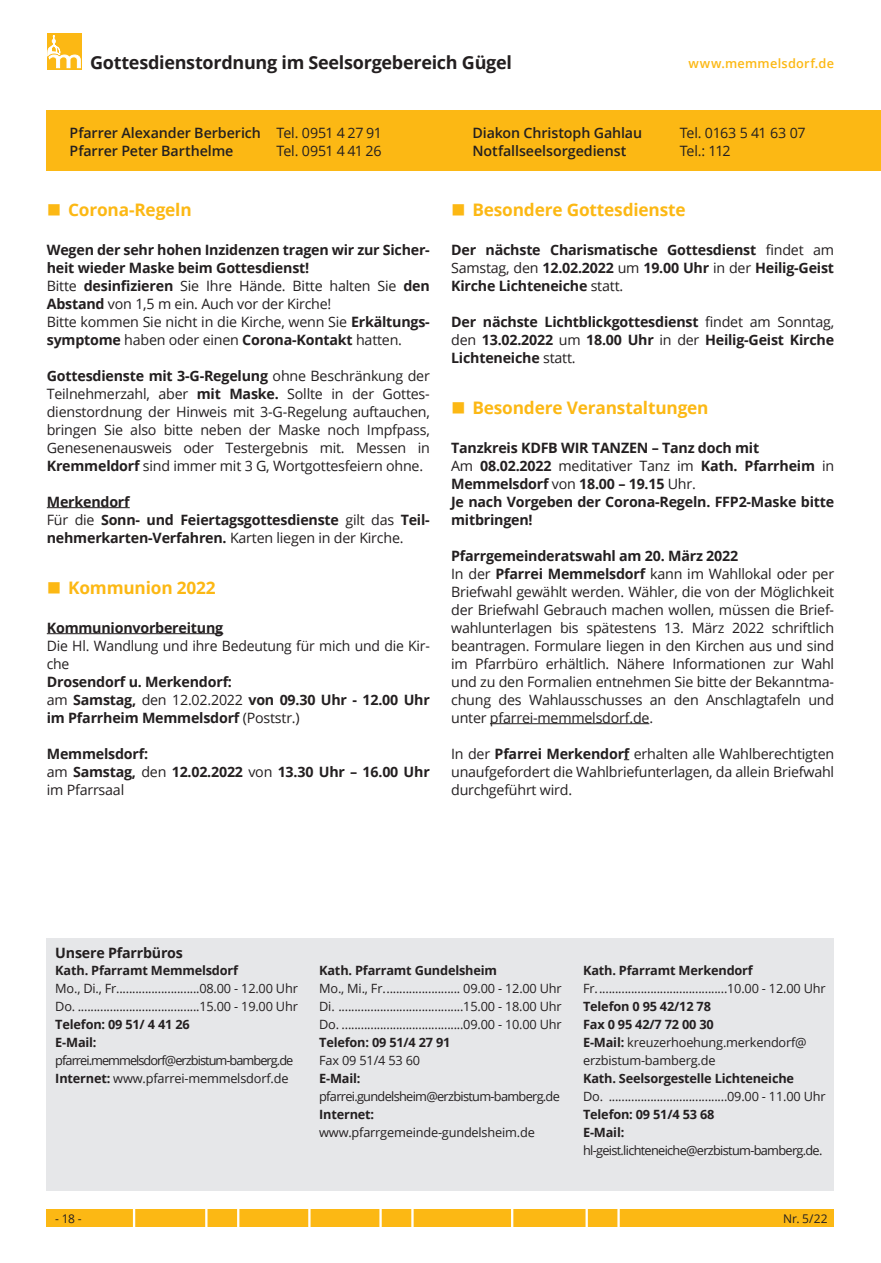
<style>
.page{position:relative;width:881px;height:1263px;background:#fff}
.page>*{position:absolute;margin:0;border:0;box-sizing:border-box;transform-origin:0 0}
.t1{font:700 18px "Open Sans";letter-spacing:-.015em;color:#231f20}
.t2{font:700 17.25px "Open Sans";letter-spacing:-.01em;color:#fcb814}
.t3{font:700 14.25px/18px "Open Sans";letter-spacing:-.015em;color:#231f20}
.t4{font:14.25px/18px "Open Sans";letter-spacing:-.015em;color:#231f20}
.t5{font:600 14.25px/18px "Open Sans";letter-spacing:-.005em;color:#231f20}
.t6{font:12.75px/18px "Open Sans";letter-spacing:-.015em;color:#231f20}
.t7{font:700 12.75px/18px "Open Sans";letter-spacing:-.015em;color:#231f20}
.t8{font:12.75px "Open Sans";letter-spacing:-.055em;color:#231f20}
.t9{font:12.75px/18px "Open Sans";letter-spacing:-.075em;color:#231f20}
.t10{font:600 12.75px "Open Sans";letter-spacing:.02em;color:#fcb814}
.t11{font:12px "Open Sans";color:#231f20}
.s1{font-weight:400}
.s2{font-weight:700}
</style>
<div class="page">
<svg style="left:47px;top:34px;width:34px;height:36px"></svg>
<svg style="left:47px;top:35px;width:33px;height:33px"></svg>
<div style="left:47px;top:1210px;width:786px;height:17px;background:#fcb814"></div>
<svg style="left:133px;top:1210px;width:2px;height:17px"></svg>
<svg style="left:205px;top:1210px;width:2px;height:17px"></svg>
<svg style="left:237px;top:1210px;width:2px;height:17px"></svg>
<svg style="left:308px;top:1210px;width:2px;height:17px"></svg>
<svg style="left:379px;top:1210px;width:2px;height:17px"></svg>
<svg style="left:411px;top:1210px;width:2px;height:17px"></svg>
<svg style="left:511px;top:1210px;width:2px;height:17px"></svg>
<svg style="left:585px;top:1210px;width:2px;height:17px"></svg>
<svg style="left:617px;top:1210px;width:2px;height:17px"></svg>
<hr style="left:489px;top:723px;width:160px;height:1px;background:#231f20">
<div style="left:47px;top:110px;width:833px;height:61px;background:#fcb814"></div>
<hr style="left:47px;top:507px;width:83px;height:1px;background:#231f20">
<hr style="left:47px;top:633px;width:176px;height:1px;background:#231f20">
<div style="left:47px;top:939px;width:786px;height:252px;background:#e6e7e9"></div>
<p class="t1" style="left:90px;top:50px;width:423px">Gottesdienstordnung im Seelsorgebereich Gügel</p>
<p class="t10" style="left:688px;top:55px;width:147px">www.memmelsdorf.de</p>
<p class="t5" style="left:69px;top:124px;width:314px">Pfarrer Alexander Berberich <span class="s1">Tel. 0951 4 27 91<br></span>Pfarrer Peter Barthelme</p>
<p class="t4" style="left:276px;top:141px;width:106px">Tel. 0951 4 41 26</p>
<p class="t2" style="left:47px;top:198px;width:146px">■ Corona-Regeln</p>
<p class="t3" style="left:47px;top:240px;width:384px">Wegen der sehr hohen Inzidenzen tragen wir zur Sicher&shy;heit wieder Maske beim Gottesdienst!<br><span class="s1">Bitte</span> desinfizieren <span class="s1">Sie Ihre Hände. Bitte halten Sie</span> den Abstand <span class="s1">von 1,5 m ein. Auch vor der Kirche!<br>Bitte kommen Sie nicht in die Kirche, wenn Sie</span> Erkältungs&shy;symptome <span class="s1">haben oder einen</span> Corona-Kontakt <span class="s1">hatten.</span></p>
<p class="t4" style="left:47px;top:366px;width:384px;text-align:justify"><span class="s2">Gottesdienste mit 3-G-Regelung</span> ohne Beschränkung der Teilnehmerzahl, aber <span class="s2">mit Maske.</span> Sollte in der Gottes&shy;dienstordnung der Hinweis mit 3-G-Regelung auftauchen, bringen Sie also bitte neben der Maske noch Impfpass, Genesenenausweis oder Testergebnis mit. Messen in <span class="s2">Kremmeldorf</span> sind immer mit 3 G, Wortgottesfeiern ohne.</p>
<p class="t3" style="left:47px;top:492px;width:384px">Merkendorf<br><span class="s1">Für die</span> Sonn- und Feiertagsgottesdienste <span class="s1">gilt das</span> Teil&shy;nehmerkarten-Verfahren. <span class="s1">Karten liegen in der Kirche.</span></p>
<p class="t2" style="left:47px;top:576px;width:170px">■ Kommunion 2022</p>
<p class="t3" style="left:47px;top:618px;width:178px">Kommunionvorbereitung</p>
<p class="t4" style="left:47px;top:636px;width:384px">Die Hl. Wandlung und ihre Bedeutung für mich und die Kir&shy;che</p>
<p class="t3" style="left:47px;top:672px;width:384px">Drosendorf u. Merkendorf:<br><span class="s1">am</span> Samstag, <span class="s1">den 12.02.2022</span> von 09.30 Uhr - 12.00 Uhr im Pfarrheim Memmelsdorf <span class="s1">(Poststr.)</span></p>
<p class="t3" style="left:47px;top:744px;width:384px">Memmelsdorf:<br><span class="s1">am</span> Samstag, <span class="s1">den</span> 12.02.2022 <span class="s1">von</span> 13.30 Uhr – 16.00 Uhr <span class="s1">im Pfarrsaal</span></p>
<p class="t5" style="left:472px;top:124px;width:171px">Diakon Christoph Gahlau</p>
<p class="t4" style="left:679px;top:124px;width:128px">Tel. 0163 5 41 63 07</p>
<p class="t5" style="left:472px;top:142px;width:155px">Notfallseelsorgedienst</p>
<p class="t4" style="left:679px;top:141px;width:52px">Tel.: 112</p>
<p class="t2" style="left:451px;top:198px;width:236px">■ Besondere Gottesdienste</p>
<p class="t3" style="left:451px;top:240px;width:384px;text-align:justify">Der nächste Charismatische Gottesdienst <span class="s1">findet am Samstag, den</span> 12.02.2022 <span class="s1">um</span> 19.00 Uhr <span class="s1">in der</span> Heilig-Geist Kirche Lichteneiche <span class="s1">statt.</span></p>
<p class="t3" style="left:451px;top:312px;width:384px;text-align:justify">Der nächste Lichtblickgottesdienst <span class="s1">findet am Sonntag, den</span> 13.02.2022 <span class="s1">um</span> 18.00 Uhr <span class="s1">in der</span> Heilig-Geist Kirche Lichteneiche <span class="s1">statt.</span></p>
<p class="t2" style="left:451px;top:396px;width:259px">■ Besondere Veranstaltungen</p>
<p class="t3" style="left:451px;top:438px;width:384px">Tanzkreis KDFB WIR TANZEN – Tanz doch mit<br><span class="s1">Am</span> 08.02.2022 <span class="s1">meditativer Tanz im</span> Kath. Pfarrheim <span class="s1">in </span>Memmelsdorf <span class="s1">von</span> 18.00 – 19.15 <span class="s1">Uhr.<br></span>Je nach Vorgeben der Corona-Regeln. FFP2-Maske bitte mitbringen!</p>
<p class="t4" style="left:451px;top:546px;width:384px"><span class="s2">Pfarrgemeinderatswahl am 20. März 2022<br></span>In der <span class="s2">Pfarrei Memmelsdorf</span> kann im Wahllokal oder per Briefwahl gewählt werden. Wähler, die von der Möglichkeit der Briefwahl Gebrauch machen wollen, müssen die Brief&shy;wahlunterlagen bis spätestens 13. März 2022 schriftlich beantragen. Formulare liegen in den Kirchen aus und sind im Pfarrbüro erhältlich. Nähere Informationen zur Wahl und zu den Formalien entnehmen Sie bitte der Bekanntma&shy;chung des Wahlausschusses an den Anschlagtafeln und unter pfarrei-memmelsdorf.de.</p>
<p class="t4" style="left:451px;top:744px;width:384px;text-align:justify">In der <span class="s2">Pfarrei Merkendorf</span> erhalten alle Wahlberechtigten unaufgefordert die Wahlbriefunterlagen, da allein Briefwahl durchgeführt wird.</p>
<p class="t3" style="left:55px;top:943px;width:129px">Unsere Pfarrbüros</p>
<p class="t7" style="left:55px;top:961px;width:184px">Kath. Pfarramt Memmelsdorf</p>
<p class="t6" style="left:55px;top:979px;width:66px">Mo., Di., Fr.</p>
<p class="t6" style="left:199px;top:979px;width:100px">08.00 - 12.00 Uhr</p>
<p class="t6" style="left:55px;top:997px;width:22px">Do.</p>
<p class="t6" style="left:199px;top:997px;width:100px">15.00 - 19.00 Uhr</p>
<p class="t7" style="left:55px;top:1015px;width:136px">Telefon: 09 51/ 4 41 26<br>E-Mail:</p>
<p class="t9" style="left:55px;top:1051px;width:239px">pfarrei.memmelsdorf@erzbistum-bamberg.de<br><span class="s2">Internet:</span> www.pfarrei-memmelsdorf.de</p>
<p class="t7" style="left:319px;top:961px;width:179px">Kath. Pfarramt Gundelsheim</p>
<p class="t6" style="left:319px;top:979px;width:68px">Mo., Mi., Fr.</p>
<p class="t6" style="left:463px;top:979px;width:100px">09.00 - 12.00 Uhr</p>
<p class="t6" style="left:319px;top:997px;width:17px">Di.</p>
<p class="t6" style="left:463px;top:997px;width:100px">15.00 - 18.00 Uhr</p>
<p class="t6" style="left:319px;top:1015px;width:22px">Do.</p>
<p class="t6" style="left:463px;top:1015px;width:100px">09.00 - 10.00 Uhr</p>
<p class="t7" style="left:319px;top:1033px;width:133px">Telefon: 09 51/4 27 91</p>
<p class="t6" style="left:319px;top:1051px;width:102px">Fax 09 51/4 53 60</p>
<p class="t7" style="left:319px;top:1069px;width:43px">E-Mail:</p>
<p class="t8" style="left:319px;top:1087px;width:242px">pfarrei.gundelsheim@erzbistum-bamberg.de</p>
<p class="t7" style="left:319px;top:1105px;width:57px">Internet:</p>
<p class="t6" style="left:319px;top:1123px;width:217px">www.pfarrgemeinde-gundelsheim.de</p>
<p class="t7" style="left:583px;top:961px;width:171px">Kath. Pfarramt Merkendorf</p>
<p class="t6" style="left:583px;top:979px;width:16px">Fr.</p>
<p class="t6" style="left:726px;top:979px;width:100px">10.00 - 12.00 Uhr</p>
<p class="t6" style="left:583px;top:997px;width:225px"><span class="s2">Telefon 0 95 42/12 78<br>Fax 0 95 42/7 72 00 30<br>E-Mail:</span> kreuzerhoehung.merkendorf@ erzbistum-bamberg.de</p>
<p class="t7" style="left:583px;top:1069px;width:212px">Kath. Seelsorgestelle Lichteneiche</p>
<p class="t6" style="left:583px;top:1087px;width:22px">Do.</p>
<p class="t6" style="left:726px;top:1087px;width:100px">09.00 - 11.00 Uhr</p>
<p class="t7" style="left:583px;top:1105px;width:133px">Telefon: 09 51/4 53 68<br>E-Mail:</p>
<p class="t8" style="left:583px;top:1141px;width:241px">hl-geist.lichteneiche@erzbistum-bamberg.de.</p>
<p class="t11" style="left:55px;top:1211px;width:28px">- 18 -</p>
<p class="t11" style="left:783px;top:1211px;width:46px">Nr. 5/22</p>
</div>
